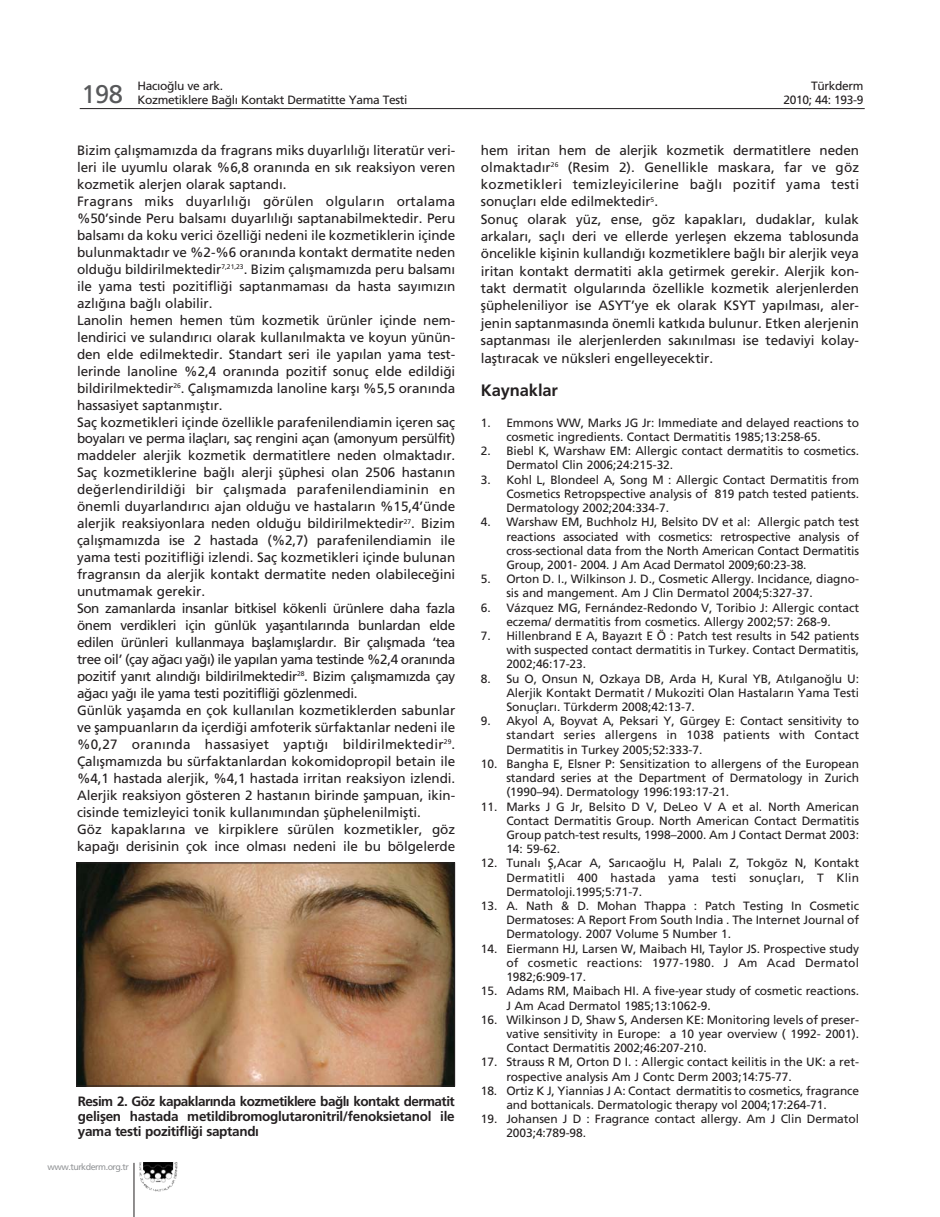
<style>
.page{position:relative;width:940px;height:1217px;background:#fff}
.page>*{position:absolute;margin:0;border:0;box-sizing:border-box;transform-origin:0 0}
.t1{font:25.5px "Frutiger";color:#58595b}
.t2{font:700 16.5px "Frutiger";letter-spacing:-.005em;color:#231f20}
.t3{font:13.5px/17px "Frutiger";letter-spacing:-.005em;color:#231f20}
.t4{font:700 13.5px/15px "Frutiger";letter-spacing:-.02em;color:#231f20;text-align:justify}
.t5{font:12px/14.2px "Frutiger";letter-spacing:-.005em;color:#231f20;text-align:justify}
.t6{font:12px/13.5px "Frutiger";letter-spacing:-.03em;color:#231f20}
.t7{font:9px "Frutiger";letter-spacing:-.055em;color:#939598}
</style>
<div class="page">
<hr style="left:80px;top:108px;width:784px;height:1px;background:#231f20">
<img style="left:78px;top:864px;width:375px;height:219px">
<div style="left:76px;top:862px;width:379px;height:223px;border:1px solid #231f20"></div>
<img style="left:139px;top:1162px;width:39px;height:29px">
<hr style="left:134px;top:1162px;width:1px;height:54px;background:#231f20">
<p class="t6" style="left:137px;top:80px;width:272px">Hac›o¤lu ve ark.<br>Kozmetiklere Ba¤l› Kontakt Dermatitte Yama Testi</p>
<p class="t6" style="left:811px;top:80px;width:54px">Türkderm</p>
<h1 class="t1" style="left:81px;top:84px;width:43px">198</h1>
<p class="t6" style="left:783px;top:94px;width:82px">2010; 44: 193-9</p>
<p class="t3" style="left:77px;top:143px;width:380px">Bizim çal›flmam›zda da fragrans miks duyarl›l›¤› literatür veri&shy;leri ile uyumlu olarak %6,8 oran›nda en s›k reaksiyon veren kozmetik alerjen olarak saptand›.<br>Fragrans miks duyarl›l›¤› görülen olgular›n ortalama %50’sinde Peru balsam› duyarl›l›¤› saptanabilmektedir. Peru balsam› da koku verici özelli¤i nedeni ile kozmetiklerin içinde bulunmaktad›r ve %2-%6 oran›nda kontakt dermatite neden oldu¤u bildirilmektedir<sup>7,21,23</sup>. Bizim çal›flmam›zda peru balsam› ile yama testi pozitifli¤i saptanmamas› da hasta say›m›z›n azl›¤›na ba¤l› olabilir.<br>Lanolin hemen hemen tüm kozmetik ürünler içinde nem&shy;lendirici ve suland›r›c› olarak kullan›lmakta ve koyun yünün&shy;den elde edilmektedir. Standart seri ile yap›lan yama test&shy;lerinde lanoline %2,4 oran›nda pozitif sonuç elde edildi¤i bildirilmektedir<sup>26</sup>. Çal›flmam›zda lanoline karfl› %5,5 oran›nda hassasiyet saptanm›flt›r.<br>Saç kozmetikleri içinde özellikle parafenilendiamin içeren saç boyalar› ve perma ilaçlar›, saç rengini açan (amonyum persülfit) maddeler alerjik kozmetik dermatitlere neden olmaktad›r.<br>Saç kozmetiklerine ba¤l› alerji flüphesi olan 2506 hastan›n de¤erlendirildi¤i bir çal›flmada parafenilendiaminin en önemli duyarland›r›c› ajan oldu¤u ve hastalar›n %15,4’ünde alerjik reaksiyonlara neden oldu¤u bildirilmektedir<sup>27</sup>. Bizim çal›flmam›zda ise 2 hastada (%2,7) parafenilendiamin ile yama testi pozitifli¤i izlendi. Saç kozmetikleri içinde bulunan fragrans›n da alerjik kontakt dermatite neden olabilece¤ini unutmamak gerekir.<br>Son zamanlarda insanlar bitkisel kökenli ürünlere daha fazla önem verdikleri için günlük yaflant›lar›nda bunlardan elde edilen ürünleri kullanmaya bafllam›fllard›r. Bir çal›flmada ‘tea tree oil’ (çay a¤ac› ya¤›) ile yap›lan yama testinde %2,4 oran›nda pozitif yan›t al›nd›¤› bildirilmektedir<sup>28</sup>. Bizim çal›flmam›zda çay a¤ac› ya¤› ile yama testi pozitifli¤i gözlenmedi.<br>Günlük yaflamda en çok kullan›lan kozmetiklerden sabunlar ve flampuanlar›n da içerdi¤i amfoterik sürfaktanlar nedeni ile %0,27 oran›nda hassasiyet yapt›¤› bildirilmektedir<sup>29</sup>.<br>Çal›flmam›zda bu sürfaktanlardan kokomidopropil betain ile %4,1 hastada alerjik, %4,1 hastada irritan reaksiyon izlendi.<br>Alerjik reaksiyon gösteren 2 hastan›n birinde flampuan, ikin&shy;cisinde temizleyici tonik kullan›m›ndan flüphelenilmiflti.<br>Göz kapaklar›na ve kirpiklere sürülen kozmetikler, göz kapa¤› derisinin çok ince olmas› nedeni ile bu bölgelerde</p>
<p class="t3" style="left:481px;top:143px;width:380px">hem iritan hem de alerjik kozmetik dermatitlere neden olmaktad›r<sup>26</sup> (Resim 2). Genellikle maskara, far ve göz kozmetikleri temizleyicilerine ba¤l› pozitif yama testi sonuçlar› elde edilmektedir<sup>5</sup>.<br>Sonuç olarak yüz, ense, göz kapaklar›, dudaklar, kulak arkalar›, saçl› deri ve ellerde yerleflen ekzema tablosunda öncelikle kiflinin kulland›¤› kozmetiklere ba¤l› bir alerjik veya iritan kontakt dermatiti akla getirmek gerekir. Alerjik kon&shy;takt dermatit olgular›nda özellikle kozmetik alerjenlerden flüpheleniliyor ise ASYT’ye ek olarak KSYT yap›lmas›, aler&shy;jenin saptanmas›nda önemli katk›da bulunur. Etken alerjenin saptanmas› ile alerjenlerden sak›n›lmas› ise tedaviyi kolay&shy;laflt›racak ve nüksleri engelleyecektir.</p>
<p class="t2" style="left:481px;top:384px;width:79px">Kaynaklar</p>
<p class="t5" style="left:506px;top:416px;width:354px;text-indent:-26px">1. Emmons WW, Marks JG Jr: Immediate and delayed reactions to cosmetic ingredients. Contact Dermatitis 1985;13:258-65.</p>
<p class="t5" style="left:506px;top:445px;width:354px;text-indent:-26px">2. Biebl K, Warshaw EM: Allergic contact dermatitis to cosmetics.<br>Dermatol Clin 2006;24:215-32.</p>
<p class="t5" style="left:506px;top:473px;width:354px;text-indent:-26px">3. Kohl L, Blondeel A, Song M : Allergic Contact Dermatitis from Cosmetics Retropspective analysis of 819 patch tested patients.<br>Dermatology 2002;204:334-7.</p>
<p class="t5" style="left:506px;top:516px;width:354px;text-indent:-26px">4. Warshaw EM, Buchholz HJ, Belsito DV et al: Allergic patch test reactions associated with cosmetics: retrospective analysis of cross-sectional data from the North American Contact Dermatitis Group, 2001- 2004. J Am Acad Dermatol 2009;60:23-38.</p>
<p class="t5" style="left:506px;top:572px;width:354px;text-indent:-26px">5. Orton D. I., Wilkinson J. D., Cosmetic Allergy. Incidance, diagno&shy;sis and mangement. Am J Clin Dermatol 2004;5:327-37.</p>
<p class="t5" style="left:481px;top:601px;width:380px;text-align:center">6. Vázquez MG, Fernández-Redondo V, Toribio J: Allergic contact eczema/ dermatitis from cosmetics. Allergy 2002;57: 268-9.</p>
<p class="t5" style="left:506px;top:629px;width:354px;text-indent:-26px">7. Hillenbrand E A, Bayaz›t E Ö : Patch test results in 542 patients with suspected contact dermatitis in Turkey. Contact Dermatitis, 2002;46:17-23.</p>
<p class="t5" style="left:506px;top:672px;width:354px;text-indent:-26px">8. Su O, Onsun N, Ozkaya DB, Arda H, Kural YB, At›lgano¤lu U:<br>Alerjik Kontakt Dermatit / Mukoziti Olan Hastalar›n Yama Testi Sonuçlar›. Türkderm 2008;42:13-7.</p>
<p class="t5" style="left:506px;top:714px;width:354px;text-indent:-26px">9. Akyol A, Boyvat A, Peksari Y, Gürgey E: Contact sensitivity to standart series allergens in 1038 patients with Contact Dermatitis in Turkey 2005;52:333-7.</p>
<p class="t5" style="left:506px;top:757px;width:354px;text-indent:-26px">10. Bangha E, Elsner P: Sensitization to allergens of the European standard series at the Department of Dermatology in Zurich (1990–94). Dermatology 1996:193:17-21.</p>
<p class="t5" style="left:506px;top:800px;width:354px;text-indent:-26px">11. Marks J G Jr, Belsito D V, DeLeo V A et al. North American Contact Dermatitis Group. North American Contact Dermatitis Group patch-test results, 1998–2000. Am J Contact Dermat 2003:<br>14: 59-62.</p>
<p class="t5" style="left:506px;top:856px;width:354px;text-indent:-26px">12. Tunal› fi,Acar A, Sar›cao¤lu H, Palal› Z, Tokgöz N, Kontakt Dermatitli 400 hastada yama testi sonuçlar›, T Klin Dermatoloji.1995;5:71-7.</p>
<p class="t5" style="left:506px;top:899px;width:354px;text-indent:-26px">13. A. Nath &amp; D. Mohan Thappa : Patch Testing In Cosmetic Dermatoses: A Report From South India . The Internet Journal of Dermatology. 2007 Volume 5 Number 1.</p>
<p class="t5" style="left:506px;top:942px;width:354px;text-indent:-26px">14. Eiermann HJ, Larsen W, Maibach HI, Taylor JS. Prospective study of cosmetic reactions: 1977-1980. J Am Acad Dermatol 1982;6:909-17.</p>
<p class="t5" style="left:506px;top:984px;width:354px;text-indent:-26px">15. Adams RM, Maibach HI. A five-year study of cosmetic reactions.<br>J Am Acad Dermatol 1985;13:1062-9.</p>
<p class="t5" style="left:506px;top:1013px;width:354px;text-indent:-26px">16. Wilkinson J D, Shaw S, Andersen KE: Monitoring levels of preser&shy;vative sensitivity in Europe: a 10 year overview ( 1992- 2001).<br>Contact Dermatitis 2002;46:207-210.</p>
<p class="t5" style="left:506px;top:1055px;width:354px;text-indent:-26px">17. Strauss R M, Orton D I. : Allergic contact keilitis in the UK: a ret&shy;rospective analysis Am J Contc Derm 2003;14:75-77.</p>
<p class="t5" style="left:481px;top:1084px;width:380px;text-align:center">18. Ortiz K J, Yiannias J A: Contact dermatitis to cosmetics, fragrance and bottanicals. Dermatologic therapy vol 2004;17:264-71.</p>
<p class="t5" style="left:506px;top:1112px;width:354px;text-indent:-26px">19. Johansen J D : Fragrance contact allergy. Am J Clin Dermatol<br>2003;4:789-98.</p>
<p class="t4" style="left:78px;top:1094px;width:378px">Resim 2. Göz kapaklar›nda kozmetiklere ba¤l› kontakt dermatit geliflen hastada metildibromoglutaronitril/fenoksietanol ile yama testi pozitifli¤i saptand›</p>
<p class="t7" style="left:48px;top:1162px;width:83px">www.turkderm.org.tr</p>
</div>
